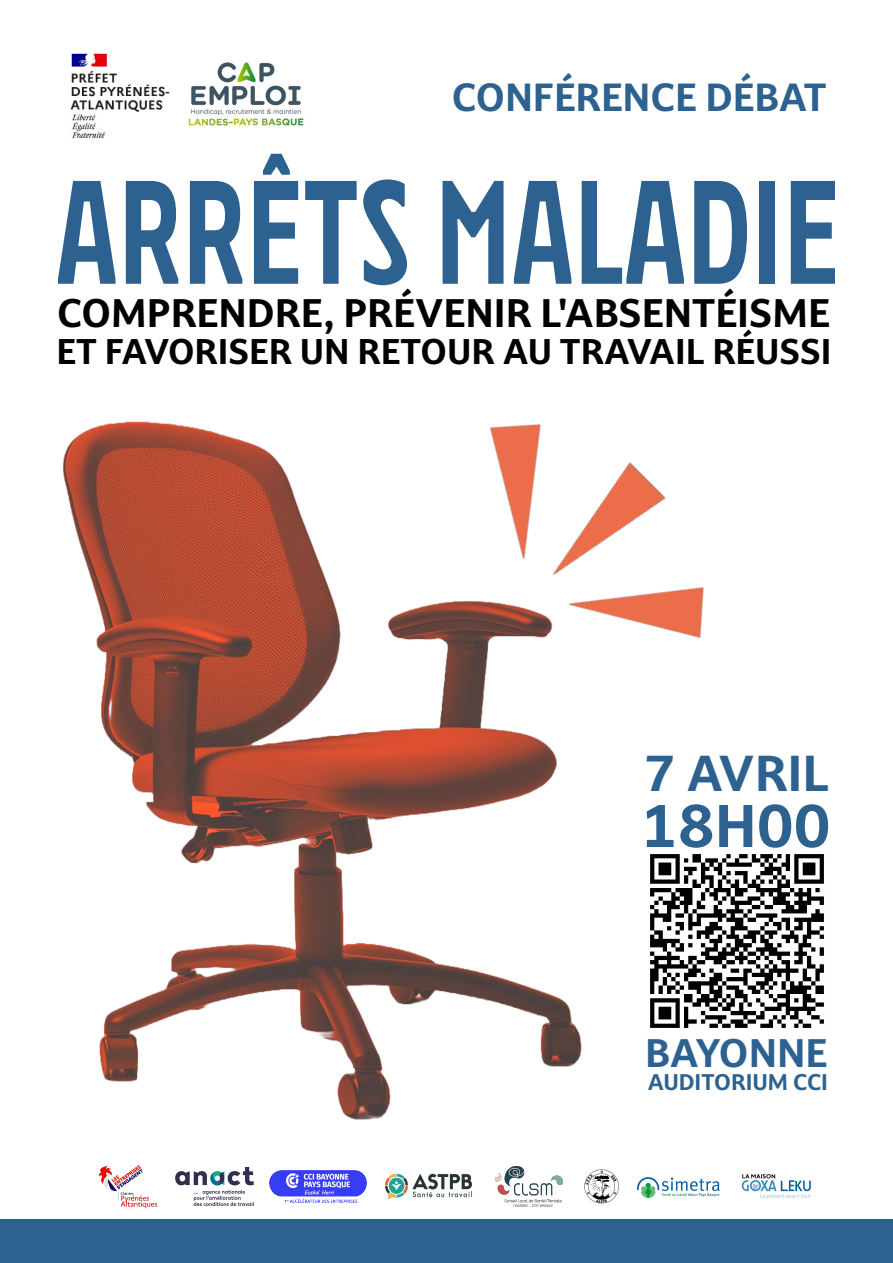
<style>
.page{position:relative;width:893px;height:1263px;background:#fff}
.page>*{position:absolute;margin:0;border:0;box-sizing:border-box;transform-origin:0 0}
.t1{font:700 146.85px "New Herman";color:#2d618f}
.t2{font:700 56.7px "Darkmode Darkmode Off";color:#2d618f}
.t3{font:700 48px "Darkmode Darkmode Off";color:#2d618f}
.t4{font:700 37.95px "Darkmode Darkmode Off";color:#000}
.t5{font:700 37.95px "Darkmode Darkmode Off";letter-spacing:-.005em;color:#2d618f}
.t6{font:700 37.35px "Darkmode Darkmode Off";color:#2d618f}
.t7{font:700 33.9px "Darkmode Darkmode Off";color:#000}
.t8{font:700 21.6px "Darkmode Darkmode Off";color:#2d618f}
</style>
<div class="page">
<img style="left:582px;top:462px;width:122px;height:176px">
<img style="left:63px;top:422px;width:519px;height:698px">
<img style="left:650px;top:854px;width:174px;height:174px">
<img style="left:188px;top:62px;width:116px;height:64px">
<div style="left:0;top:1219px;width:893px;height:44px;background:#2d618f"></div>
<img style="left:741px;top:1174px;width:70px;height:25px">
<img style="left:495px;top:1166px;width:68px;height:41px">
<img style="left:637px;top:1177px;width:83px;height:22px">
<img style="left:269px;top:1171px;width:98px;height:31px">
<img style="left:98px;top:1165px;width:60px;height:44px">
<img style="left:385px;top:1173px;width:87px;height:26px">
<img style="left:175px;top:1168px;width:78px;height:37px">
<img style="left:584px;top:1169px;width:35px;height:35px">
<img style="left:70px;top:53px;width:100px;height:86px">
<p class="t6" style="left:452px;top:72px;width:376px">CONFÉRENCE DÉBAT</p>
<h1 class="t1" style="left:55px;top:150px;width:786px">ARRÊTS MALADIE</h1>
<p class="t4" style="left:57px;top:287px;width:774px">COMPRENDRE, PRÉVENIR L'ABSENTÉISME</p>
<p class="t7" style="left:56px;top:329px;width:777px">ET FAVORISER UN RETOUR AU TRAVAIL RÉUSSI</p>
<h3 class="t3" style="left:644px;top:741px;width:187px">7 AVRIL</h3>
<h2 class="t2" style="left:641px;top:788px;width:191px">18H00</h2>
<p class="t5" style="left:645px;top:1027px;width:184px">BAYONNE</p>
<p class="t8" style="left:647px;top:1068px;width:182px">AUDITORIUM CCI</p>
</div>
